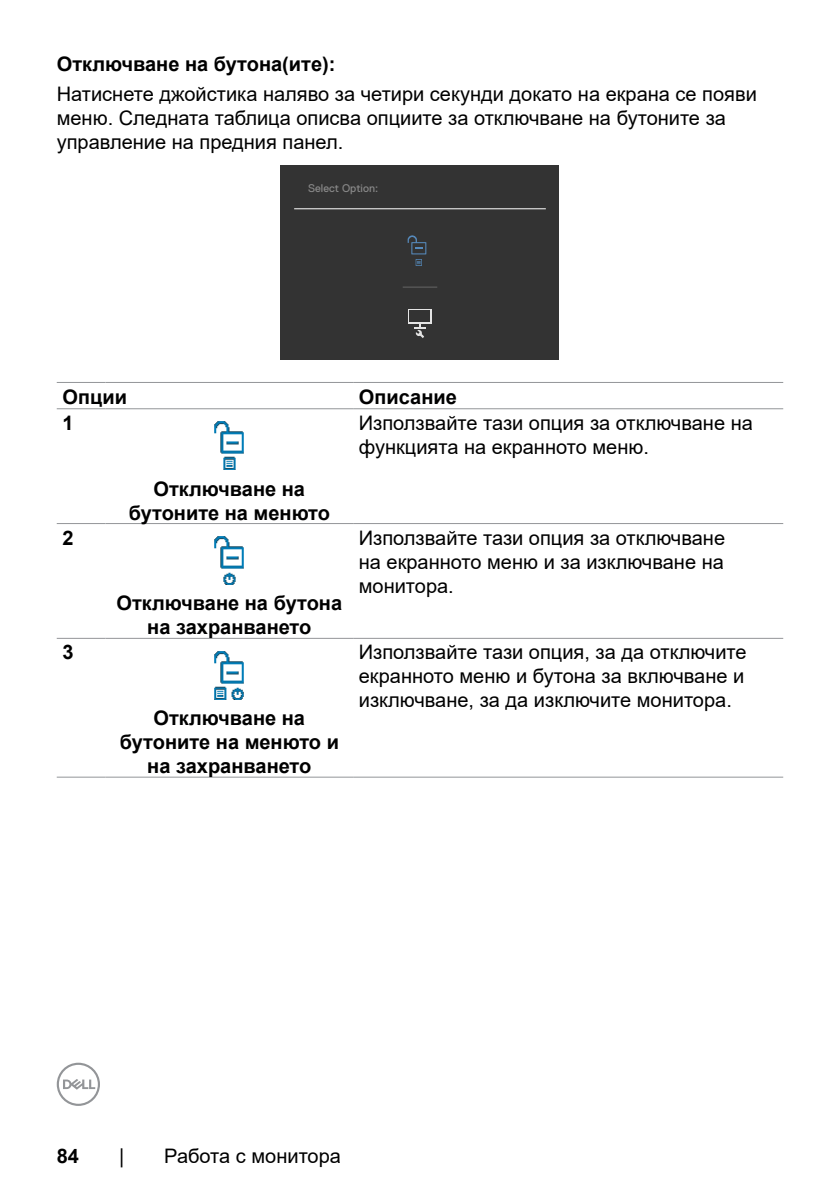
<style>
.page{position:relative;width:840px;height:1191px;background:#fff}
.page>*{position:absolute;margin:0;border:0;box-sizing:border-box;transform-origin:0 0}
.t1{font:20px/24px "Arial";color:#000}
.t2{font:700 20px/24px "Arial";color:#000;text-align:center}
.t3{font:11.2px "Dell Replica";color:#888}
</style>
<div class="page">
<svg style="left:57px;top:1062px;width:43px;height:44px"></svg>
<div style="left:280px;top:165px;width:279px;height:194px;background:#333"></div>
<hr style="left:294px;top:208px;width:251px;height:1px;background:#fff">
<hr style="left:402px;top:287px;width:35px;height:1px;background:#666">
<div style="left:408px;top:309px;width:23px;height:14px;background:#e4e4e4"></div>
<div style="left:409px;top:310px;width:21px;height:12px;background:#333"></div>
<svg style="left:414px;top:323px;width:11px;height:15px"></svg>
<svg style="left:407px;top:235px;width:19px;height:31px"></svg>
<hr style="left:57px;top:382px;width:48px;height:1px;background:#939598">
<hr style="left:105px;top:382px;width:248px;height:1px;background:#939598">
<hr style="left:353px;top:382px;width:429px;height:1px;background:#939598">
<hr style="left:57px;top:408px;width:48px;height:1px;background:#939598">
<hr style="left:105px;top:408px;width:248px;height:1px;background:#939598">
<hr style="left:353px;top:408px;width:429px;height:1px;background:#939598">
<hr style="left:57px;top:523px;width:48px;height:1px;background:#939598">
<hr style="left:105px;top:523px;width:248px;height:1px;background:#939598">
<hr style="left:353px;top:523px;width:429px;height:1px;background:#939598">
<hr style="left:57px;top:638px;width:48px;height:1px;background:#939598">
<hr style="left:105px;top:638px;width:248px;height:1px;background:#939598">
<hr style="left:353px;top:638px;width:429px;height:1px;background:#939598">
<hr style="left:57px;top:777px;width:48px;height:1px;background:#939598">
<hr style="left:105px;top:777px;width:248px;height:1px;background:#939598">
<hr style="left:353px;top:777px;width:429px;height:1px;background:#939598">
<img style="left:214px;top:421px;width:30px;height:49px">
<img style="left:214px;top:536px;width:30px;height:49px">
<img style="left:214px;top:651px;width:30px;height:49px">
<p class="t2" style="left:57px;top:52px;width:280px">Отключване на бутона(ите):</p>
<p class="t1" style="left:57px;top:82px;width:701px">Натиснете джойстика наляво за четири секунди докато на екрана се появи меню. Следната таблица описва опциите за отключване на бутоните за управление на предния панел.</p>
<p class="t3" style="left:308px;top:182px;width:71px">Select Option:</p>
<p class="t2" style="left:62px;top:385px;width:66px">Опции</p>
<p class="t2" style="left:358px;top:385px;width:99px">Описание</p>
<p class="t2" style="left:62px;top:411px;width:13px">1</p>
<p class="t1" style="left:358px;top:411px;width:395px">Използвайте тази опция за отключване на функцията на екранното меню.</p>
<p class="t2" style="left:62px;top:526px;width:13px">2</p>
<p class="t2" style="left:62px;top:640px;width:13px">3</p>
<p class="t2" style="left:129px;top:477px;width:203px">Отключване на бутоните на менюто</p>
<p class="t2" style="left:116px;top:591px;width:227px">Отключване на бутона на захранването</p>
<p class="t2" style="left:120px;top:706px;width:221px">Отключване на бутоните на менюто и на захранването</p>
<p class="t1" style="left:358px;top:525px;width:367px;text-align:justify">Използвайте тази опция за отключване на екранното меню и за изключване на монитора.</p>
<p class="t1" style="left:358px;top:640px;width:389px;text-align:justify">Използвайте тази опция, за да отключите екранното меню и бутона за включване и изключване, за да изключите монитора.</p>
<p class="t2" style="left:57px;top:1143px;width:24px">84</p>
<p class="t1" style="left:119px;top:1143px;width:7px">|</p>
<p class="t1" style="left:164px;top:1143px;width:178px">Работа с монитора</p>
</div>
